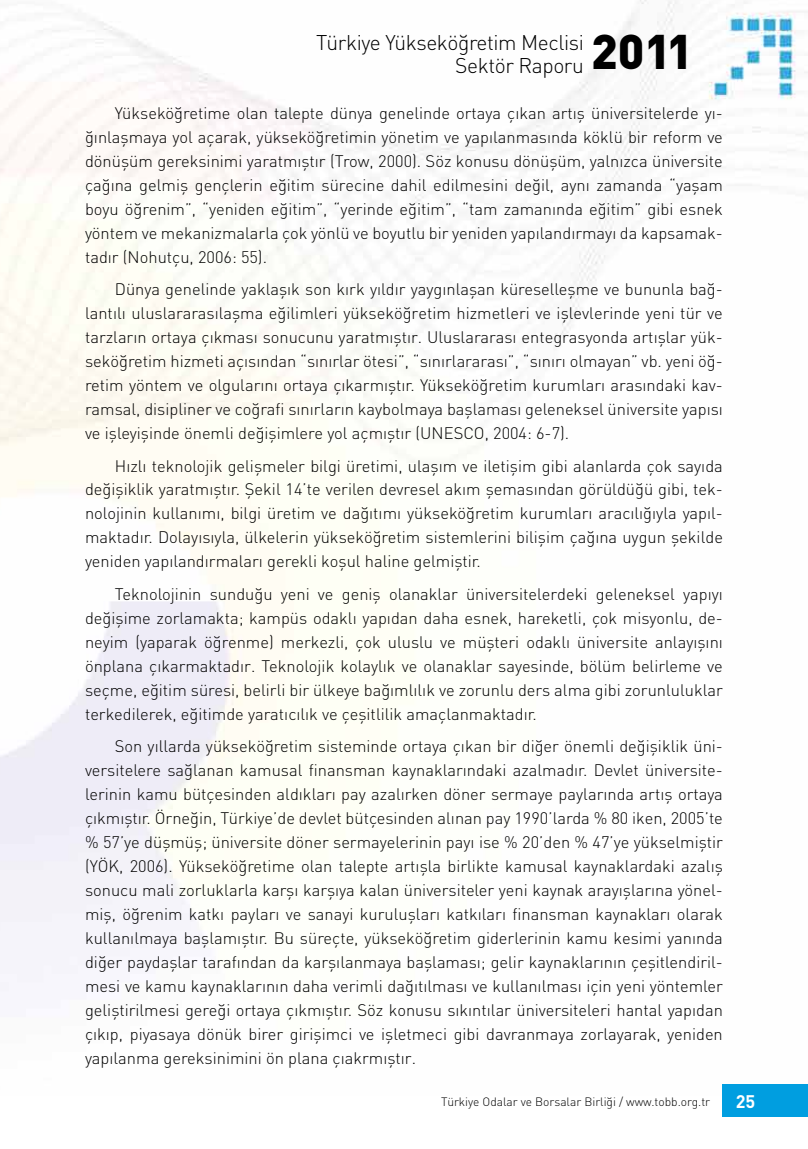
<style>
.page{position:relative;width:808px;height:1149px;background:#fff}
.page>*{position:absolute;margin:0;border:0;box-sizing:border-box;transform-origin:0 0}
.t1{font:900 48px "DIN Pro";color:#000}
.t2{font:300 21px/22.5px "DIN Pro";letter-spacing:-.02em;color:#000;text-align:right}
.t3{font:700 18px "DIN Pro";color:#fff}
.t4{font:300 16.5px/24px "DIN Pro";color:#000;text-align:justify}
.t5{font:300 12px "DIN Pro";color:#000}
</style>
<div class="page">
<img style="left:0;top:0;width:808px;height:1094px">
<div style="left:723px;top:1084px;width:85px;height:32px;background:#009ee0"></div>
<h1 class="t1" style="left:591px;top:19px;width:103px">2011</h1>
<p class="t2" style="left:316px;top:31px;width:269px">Türkiye Yükseköğretim Meclisi<br>Sektör Raporu</p>
<p class="t4" style="left:85px;top:100px;width:639px;text-indent:30px">Yükseköğretime olan talepte dünya genelinde ortaya çıkan artış üniversitelerde yı&shy;ğınlaşmaya yol açarak, yükseköğretimin yönetim ve yapılanmasında köklü bir reform ve dönüşüm gereksinimi yaratmıştır (Trow, 2000). Söz konusu dönüşüm, yalnızca üniversite çağına gelmiş gençlerin eğitim sürecine dahil edilmesini değil, aynı zamanda “yaşam boyu öğrenim”, “yeniden eğitim”, “yerinde eğitim”, “tam zamanında eğitim” gibi esnek yöntem ve mekanizmalarla çok yönlü ve boyutlu bir yeniden yapılandırmayı da kapsamak&shy;tadır (Nohutçu, 2006: 55).</p>
<p class="t4" style="left:85px;top:276px;width:639px;text-indent:30px">Dünya genelinde yaklaşık son kırk yıldır yaygınlaşan küreselleşme ve bununla bağ&shy;lantılı uluslararasılaşma eğilimleri yükseköğretim hizmetleri ve işlevlerinde yeni tür ve tarzların ortaya çıkması sonucunu yaratmıştır. Uluslararası entegrasyonda artışlar yük&shy;seköğretim hizmeti açısından “sınırlar ötesi”, “sınırlararası”, “sınırı olmayan” vb. yeni öğ&shy;retim yöntem ve olgularını ortaya çıkarmıştır. Yükseköğretim kurumları arasındaki kav&shy;ramsal, disipliner ve coğrafi sınırların kaybolmaya başlaması geleneksel üniversite yapısı ve işleyişinde önemli değişimlere yol açmıştır (UNESCO, 2004: 6-7).</p>
<p class="t4" style="left:85px;top:452px;width:639px;text-indent:30px">Hızlı teknolojik gelişmeler bilgi üretimi, ulaşım ve iletişim gibi alanlarda çok sayıda değişiklik yaratmıştır. Şekil 14’te verilen devresel akım şemasından görüldüğü gibi, tek&shy;nolojinin kullanımı, bilgi üretim ve dağıtımı yükseköğretim kurumları aracılığıyla yapıl&shy;maktadır. Dolayısıyla, ülkelerin yükseköğretim sistemlerini bilişim çağına uygun şekilde yeniden yapılandırmaları gerekli koşul haline gelmiştir.</p>
<p class="t4" style="left:85px;top:581px;width:639px;text-indent:30px">Teknolojinin sunduğu yeni ve geniş olanaklar üniversitelerdeki geleneksel yapıyı değişime zorlamakta; kampüs odaklı yapıdan daha esnek, hareketli, çok misyonlu, de&shy;neyim (yaparak öğrenme) merkezli, çok uluslu ve müşteri odaklı üniversite anlayışını önplana çıkarmaktadır. Teknolojik kolaylık ve olanaklar sayesinde, bölüm belirleme ve seçme, eğitim süresi, belirli bir ülkeye bağımlılık ve zorunlu ders alma gibi zorunluluklar terkedilerek, eğitimde yaratıcılık ve çeşitlilik amaçlanmaktadır.</p>
<p class="t4" style="left:85px;top:733px;width:639px;text-indent:30px">Son yıllarda yükseköğretim sisteminde ortaya çıkan bir diğer önemli değişiklik üni&shy;versitelere sağlanan kamusal finansman kaynaklarındaki azalmadır. Devlet üniversite&shy;lerinin kamu bütçesinden aldıkları pay azalırken döner sermaye paylarında artış ortaya çıkmıştır. Örneğin, Türkiye’de devlet bütçesinden alınan pay 1990’larda % 80 iken, 2005’te % 57’ye düşmüş; üniversite döner sermayelerinin payı ise % 20’den % 47’ye yükselmiştir (YÖK, 2006). Yükseköğretime olan talepte artışla birlikte kamusal kaynaklardaki azalış sonucu mali zorluklarla karşı karşıya kalan üniversiteler yeni kaynak arayışlarına yönel&shy;miş, öğrenim katkı payları ve sanayi kuruluşları katkıları finansman kaynakları olarak kullanılmaya başlamıştır. Bu süreçte, yükseköğretim giderlerinin kamu kesimi yanında diğer paydaşlar tarafından da karşılanmaya başlaması; gelir kaynaklarının çeşitlendiril&shy;mesi ve kamu kaynaklarının daha verimli dağıtılması ve kullanılması için yeni yöntemler geliştirilmesi gereği ortaya çıkmıştır. Söz konusu sıkıntılar üniversiteleri hantal yapıdan çıkıp, piyasaya dönük birer girişimci ve işletmeci gibi davranmaya zorlayarak, yeniden yapılanma gereksinimini ön plana çıakrmıştır.</p>
<p class="t5" style="left:441px;top:1092px;width:270px">Türkiye Odalar ve Borsalar Birliği / www.tobb.org.tr</p>
<p class="t3" style="left:736px;top:1088px;width:21px">25</p>
</div>
